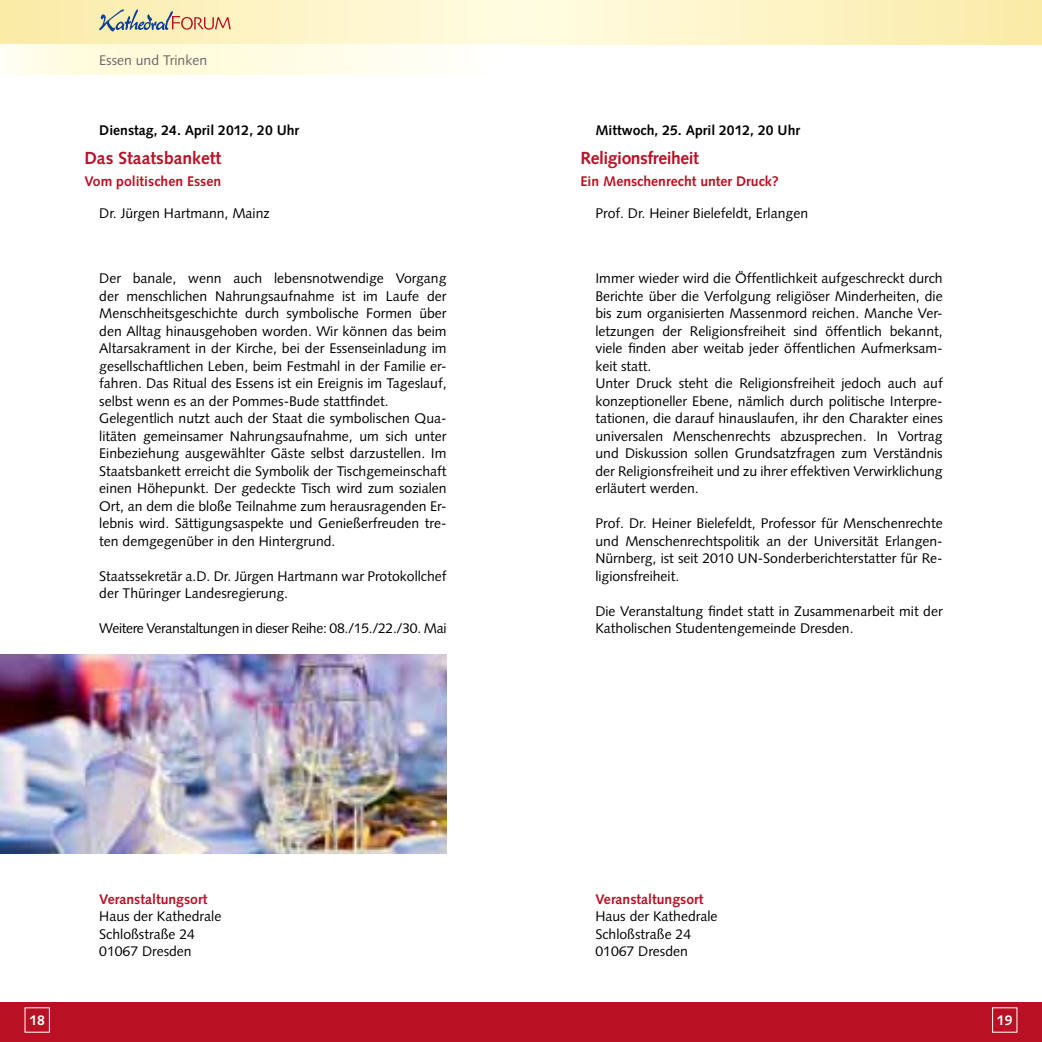
<style>
.page{position:relative;width:1042px;height:1042px;background:#fff}
.page>*{position:absolute;margin:0;border:0;box-sizing:border-box;transform-origin:0 0}
.t1{font:700 17.5px "Syntax";letter-spacing:-.025em;color:#b91023}
.t2{font:700 17.5px "Syntax";color:#b91023}
.t3{font:14px/17.5px "Syntax";color:#000}
.t4{font:700 14px "Syntax";color:#b91023}
.t5{font:700 14px "Syntax";color:#000}
.t6{font:14px "Syntax";letter-spacing:-.025em;color:#000}
.t7{font:14px "Syntax";color:#68676c}
.t8{font:700 14px "Syntax";color:#fff}
</style>
<div class="page">
<div style="left:521px;top:1002px;width:521px;height:40px;background:#b91023"></div>
<div style="left:0;top:1002px;width:521px;height:40px;background:#b91023"></div>
<div style="left:0;top:0;width:521px;height:45px;background:linear-gradient(to right,#faeba6,#fffce2)"></div>
<div style="left:521px;top:0;width:521px;height:45px;background:linear-gradient(to right,#fffce2,#faeba7)"></div>
<img style="left:0;top:655px;width:446px;height:198px">
<svg style="left:11px;top:45px;width:416px;height:29px;background:#fffce3"></svg>
<svg style="left:99px;top:9px;width:132px;height:22px;background:#d3c4a8"></svg>
<p class="t7" style="left:99px;top:52px;width:109px">Essen und Trinken</p>
<p class="t5" style="left:99px;top:122px;width:201px">Dienstag, 24. April 2012, 20 Uhr</p>
<p class="t2" style="left:84px;top:148px;width:139px">Das Staatsbankett</p>
<p class="t4" style="left:84px;top:173px;width:138px">Vom politischen Essen</p>
<p class="t3" style="left:99px;top:204px;width:172px">Dr. Jürgen Hartmann, Mainz</p>
<p class="t3" style="left:99px;top:270px;width:349px">Der banale, wenn auch lebensnotwendige Vorgang der menschlichen Nahrungsaufnahme ist im Laufe der Menschheitsgeschichte durch symbolische Formen über den Alltag hinausgehoben worden. Wir können das beim Altarsakrament in der Kirche, bei der Essenseinladung im gesellschaftlichen Leben, beim Festmahl in der Familie er&shy;fahren. Das Ritual des Essens ist ein Ereignis im Tageslauf, selbst wenn es an der Pommes-Bude stattfindet.<br>Gelegentlich nutzt auch der Staat die symbolischen Qua&shy;litäten gemeinsamer Nahrungsaufnahme, um sich unter Einbeziehung ausgewählter Gäste selbst darzustellen. Im Staatsbankett erreicht die Symbolik der Tischgemeinschaft einen Höhepunkt. Der gedeckte Tisch wird zum sozialen Ort, an dem die bloße Teilnahme zum herausragenden Er&shy;lebnis wird. Sättigungsaspekte und Genießerfreuden tre&shy;ten demgegenüber in den Hintergrund.</p>
<p class="t3" style="left:99px;top:567px;width:349px">Staatssekretär a.D. Dr. Jürgen Hartmann war Protokollchef der Thüringer Landesregierung.</p>
<p class="t6" style="left:99px;top:620px;width:349px">Weitere Veranstaltungen in dieser Reihe: 08./15./22./30. Mai</p>
<p class="t4" style="left:99px;top:891px;width:110px">Veranstaltungsort</p>
<p class="t3" style="left:99px;top:907px;width:124px">Haus der Kathedrale<br>Schloßstraße 24<br>01067 Dresden</p>
<p class="t5" style="left:595px;top:122px;width:206px">Mittwoch, 25. April 2012, 20 Uhr</p>
<p class="t1" style="left:580px;top:148px;width:120px">Religionsfreiheit</p>
<p class="t4" style="left:580px;top:173px;width:200px">Ein Menschenrecht unter Druck?</p>
<p class="t3" style="left:595px;top:204px;width:214px">Prof. Dr. Heiner Bielefeldt, Erlangen</p>
<p class="t3" style="left:595px;top:270px;width:349px">Immer wieder wird die Öffentlichkeit aufgeschreckt durch Berichte über die Verfolgung religiöser Minderheiten, die bis zum organisierten Massenmord reichen. Manche Ver&shy;letzungen der Religionsfreiheit sind öffentlich bekannt, viele finden aber weitab jeder öffentlichen Aufmerksam&shy;keit statt.<br>Unter Druck steht die Religionsfreiheit jedoch auch auf konzeptioneller Ebene, nämlich durch politische Interpre&shy;tationen, die darauf hinauslaufen, ihr den Charakter eines universalen Menschenrechts abzusprechen. In Vortrag und Diskussion sollen Grundsatzfragen zum Verständnis der Religionsfreiheit und zu ihrer effektiven Verwirklichung erläutert werden.</p>
<p class="t3" style="left:595px;top:515px;width:349px;text-align:justify">Prof. Dr. Heiner Bielefeldt, Professor für Menschenrechte und Menschenrechtspolitik an der Universität Erlangen-Nürnberg, ist seit 2010 UN-Sonderberichterstatter für Re&shy;ligionsfreiheit.</p>
<p class="t3" style="left:595px;top:602px;width:349px">Die Veranstaltung findet statt in Zusammenarbeit mit der<br>Katholischen Studentengemeinde Dresden.</p>
<p class="t4" style="left:595px;top:891px;width:110px">Veranstaltungsort</p>
<p class="t3" style="left:595px;top:907px;width:124px">Haus der Kathedrale<br>Schloßstraße 24<br>01067 Dresden</p>
<p class="t8" style="left:29px;top:1012px;width:17px">18</p>
<p class="t8" style="left:997px;top:1012px;width:17px">19</p>
</div>
